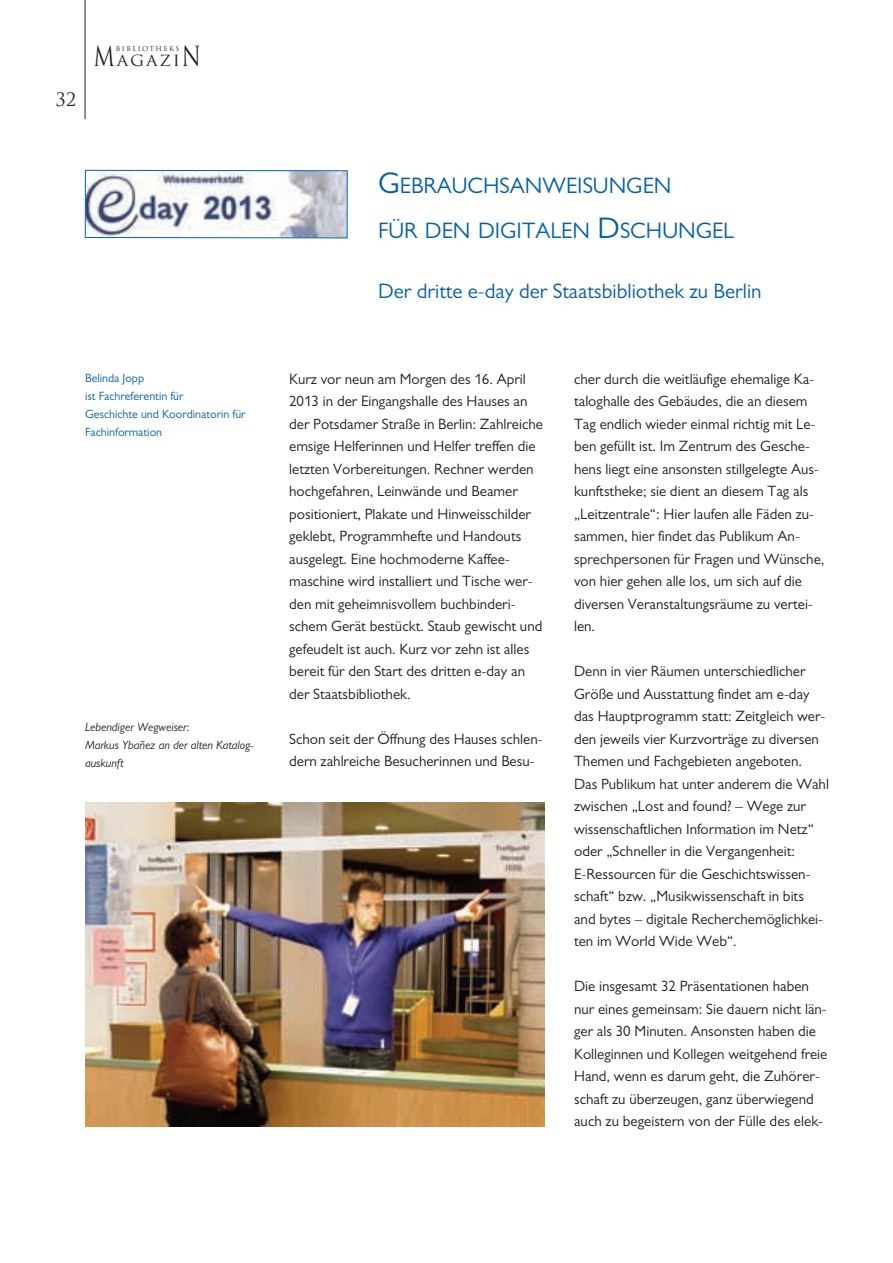
<style>
.page{position:relative;width:893px;height:1263px;background:#fff}
.page>*{position:absolute;margin:0;border:0;box-sizing:border-box;transform-origin:0 0}
.t1{font:22.5px/45px "Gill SBB";color:#0760a8}
.t2{font:21px "Gill SBB";color:#0760a8}
.t3{font:18px "Trajan";color:#231f20}
.t4{font:15px/22.5px "Gill SBB";color:#231f20}
.t5{font:15px "Trajan";letter-spacing:.105em;color:#231f20;scale:1.1 1}
.t6{font:12px/18px "Gill SBB";color:#0760a8}
.t7{font:italic 12px/18px "Gill SBB";color:#231f20}
.t8{font:6.75px "Trajan";letter-spacing:.21em;color:#231f20}
.s1{font-size:27px}
.s2{font-size:30px}
</style>
<div class="page">
<hr style="left:85px;top:0;width:1px;height:119px;background:#231f20">
<img style="left:87px;top:172px;width:258px;height:64px">
<div style="left:85px;top:170px;width:262px;height:68px;border:1px solid #0760a8"></div>
<img style="left:85px;top:802px;width:459px;height:324px">
<p class="t3" style="left:55px;top:89px;width:23px">32</p>
<p class="t5" style="left:94px;top:52px;width:99px"><span class="s1">M</span>AGAZI<span class="s1">N</span></p>
<p class="t8" style="left:116px;top:45px;width:65px">BIBLIOTHEKS</p>
<h1 class="t1" style="left:378px;top:165px;width:357px"><span class="s2">G</span>EBRAUCHSANWEISUNGEN<br>FÜR DEN DIGITALEN <span class="s2">D</span>SCHUNGEL</h1>
<h2 class="t2" style="left:378px;top:283px;width:385px">Der dritte e-day der Staatsbibliothek zu Berlin</h2>
<p class="t6" style="left:85px;top:370px;width:162px">Belinda Jopp<br>ist Fachreferentin für<br>Geschichte und Koordinatorin für<br>Fachinformation</p>
<p class="t4" style="left:289px;top:369px;width:255px">Kurz vor neun am Morgen des 16. April 2013 in der Eingangshalle des Hauses an der Potsdamer Straße in Berlin: Zahlreiche emsige Helferinnen und Helfer treffen die letzten Vorbereitungen. Rechner werden hochgefahren, Leinwände und Beamer positioniert, Plakate und Hinweisschilder geklebt, Programmhefte und Handouts ausgelegt. Eine hochmoderne Kaffee - maschine wird installiert und Tische wer&shy;den mit geheimnisvollem buchbinderi&shy;schem Gerät bestückt. Staub gewischt und gefeudelt ist auch. Kurz vor zehn ist alles bereit für den Start des dritten e-day an der Staatsbibliothek.</p>
<p class="t4" style="left:289px;top:729px;width:255px">Schon seit der Öffnung des Hauses schlen&shy;dern zahlreiche Besucherinnen und Besu-</p>
<p class="t7" style="left:85px;top:719px;width:170px">Lebendiger Wegweiser:<br>Markus Ybañez an der alten Katalog&shy;auskunft</p>
<p class="t4" style="left:574px;top:369px;width:252px">cher durch die weitläufige ehemalige Ka - taloghalle des Gebäudes, die an diesem Tag endlich wieder einmal richtig mit Le - ben gefüllt ist. Im Zentrum des Gesche&shy;hens liegt eine ansonsten stillgelegte Aus&shy;kunftstheke; sie dient an diesem Tag als „Leitzentrale“: Hier laufen alle Fäden zu - sammen, hier findet das Publikum An - sprechpersonen für Fragen und Wünsche, von hier gehen alle los, um sich auf die diversen Veranstaltungsräume zu vertei&shy;len.</p>
<p class="t4" style="left:574px;top:662px;width:256px">Denn in vier Räumen unterschied licher Größe und Ausstattung findet am e-day das Hauptprogramm statt: Zeitgleich wer&shy;den jeweils vier Kurzvorträge zu diversen Themen und Fachgebieten angeboten.<br>Das Publikum hat unter anderem die Wahl zwischen „Lost and found? – Wege zur wissenschaftlichen Information im Netz“ oder „Schneller in die Vergangenheit:<br>E-Ressourcen für die Geschichtswissen&shy;schaft“ bzw. „Musikwissenschaft in bits and bytes – digitale Recherchemöglichkei&shy;ten im World Wide Web“.</p>
<p class="t4" style="left:574px;top:977px;width:255px">Die insgesamt 32 Präsentationen haben nur eines gemeinsam: Sie dauern nicht län&shy;ger als 30 Minuten. Ansonsten haben die Kolleginnen und Kollegen weitgehend freie Hand, wenn es darum geht, die Zuhörer&shy;schaft zu überzeugen, ganz überwiegend auch zu begeistern von der Fülle des elek-</p>
</div>
